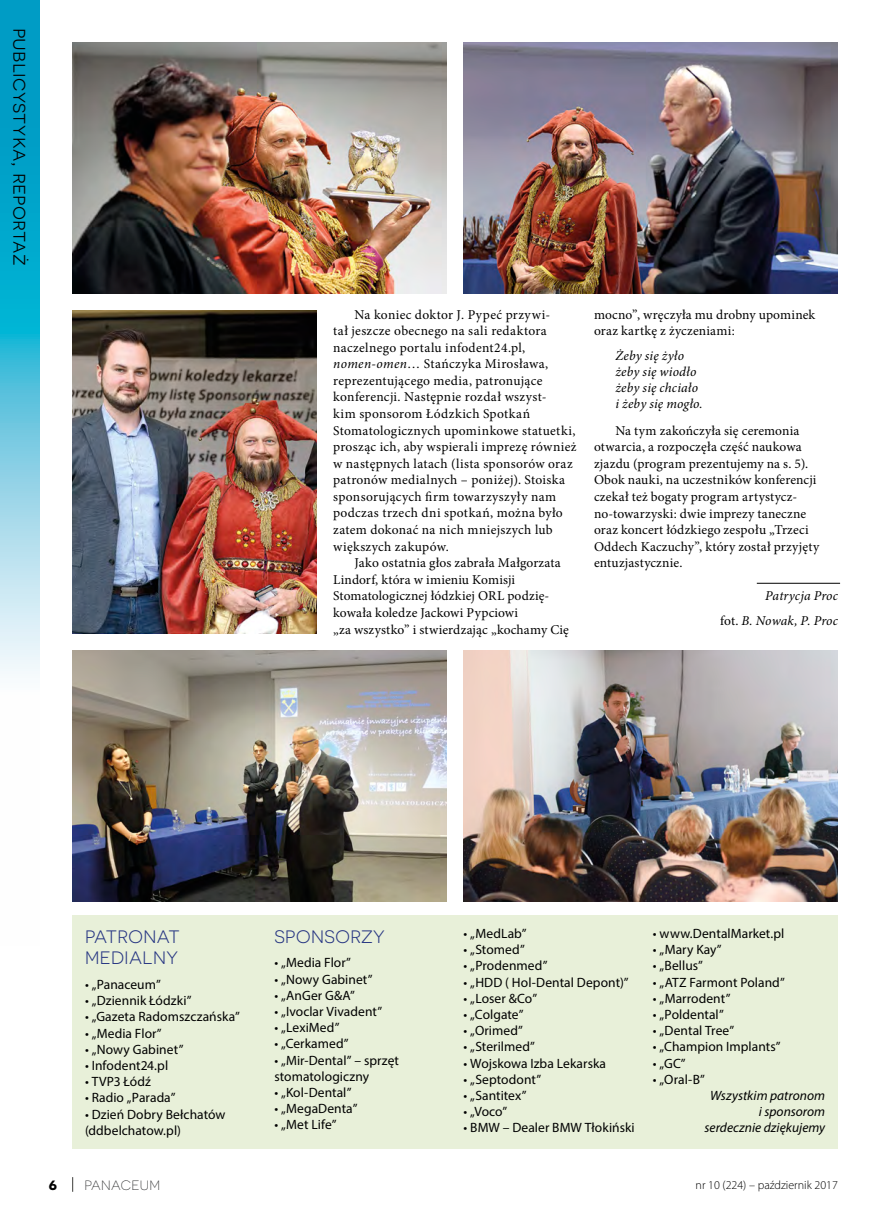
<style>
.page{position:relative;width:872px;height:1212px;background:#fff}
.page>*{position:absolute;margin:0;border:0;box-sizing:border-box;transform-origin:0 0}
.t1{font:21px "Novecentosanswide";letter-spacing:.015em;color:#000}
.P_Nagłówek{font:18px/21.6px "Novecentosanswide";letter-spacing:.025em;color:#263582}
.P_Tekst{font:13.5px/16.6px "Minion Pro";letter-spacing:.015em;color:#000}
.P_Tekst_prosty{font:13.5px/16.2px "Myriad Pro";letter-spacing:.005em;color:#000}
.P_Tekst-2{font:italic 13.5px "Minion Pro";letter-spacing:.01em;color:#000}
.P_Tekst_prosty-2{font:italic 13.5px/16.2px "Myriad Pro";letter-spacing:.005em;color:#000;text-align:right}
.P_Podpis_autora{font:italic 13.5px "Minion Pro";letter-spacing:.01em;color:#000}
.t2{font:300 13.5px "Novecentosanswide";letter-spacing:.025em;color:#2c2d2e}
.t3{font:700 13.5px "Novecentosanswide";color:#000}
.t4{font:300 12px "Myriad Pro";color:#000}
.s1{font-style:italic}
.s2{font-style:normal}
</style>
<div class="page">
<div style="left:72px;top:915px;width:766px;height:234px;background:#e8f0d9"></div>
<img style="left:72px;top:650px;width:374px;height:251px">
<img style="left:463px;top:650px;width:375px;height:251px">
<img style="left:463px;top:43px;width:375px;height:250px">
<img style="left:72px;top:43px;width:374px;height:250px">
<hr style="left:757px;top:583px;width:83px;height:1px;background:#000">
<img style="left:72px;top:310px;width:244px;height:323px">
<svg style="left:72px;top:1177px;width:1px;height:15px"></svg>
<svg style="left:0;top:0;width:40px;height:674px;background:#4cbdd9"></svg>
<h1 class="t1" style="left:33px;top:28px;width:239px;rotate:90deg">publicystyka, reportaż</h1>
<p class="P_Tekst" style="left:333px;top:306px;width:245px;text-indent:21px">Na koniec doktor J. Pypeć przywi-<br>tał jeszcze obecnego na sali redaktora naczelnego portalu infodent24.pl, <span class="s1">nomen-omen</span>… Stańczyka Mirosława, reprezentującego media, patronujące konferencji. Następnie rozdał wszyst-<br>kim sponsorom Łódzkich Spotkań Stomatologicznych upominkowe statuetki, prosząc ich, aby wspierali imprezę również w następnych latach (lista sponsorów oraz patronów medialnych – poniżej). Stoiska sponsorujących firm towarzyszyły nam podczas trzech dni spotkań, można było zatem dokonać na nich mniejszych lub większych zakupów.</p>
<p class="P_Tekst" style="left:333px;top:555px;width:237px;text-indent:21px">Jako ostatnia głos zabrała Małgorzata Lindorf, która w imieniu Komisji Stomatologicznej łódzkiej ORL podzię&shy;kowała koledze Jackowi Pypciowi<br>„za wszystko” i stwierdzając „kochamy Cię</p>
<p class="P_Tekst" style="left:594px;top:306px;width:223px">mocno”, wręczyła mu drobny upominek oraz kartkę z życzeniami:</p>
<p class="P_Tekst-2" style="left:615px;top:346px;width:70px">Żeby się żyło</p>
<p class="P_Tekst-2" style="left:615px;top:362px;width:83px">żeby się wiodło</p>
<p class="P_Tekst-2" style="left:615px;top:379px;width:84px">żeby się chciało</p>
<p class="P_Tekst-2" style="left:615px;top:395px;width:89px">i żeby się mogło.</p>
<p class="P_Tekst" style="left:594px;top:422px;width:227px;text-indent:21px">Na tym zakończyła się ceremonia otwarcia, a rozpoczęła część naukowa zjazdu (program prezentujemy na s. 5).<br>Obok nauki, na uczestników konferencji czekał też bogaty program artystycz&shy;no-towarzyski: dwie imprezy taneczne oraz koncert łódzkiego zespołu „Trzeci Oddech Kaczuchy”, który został przyjęty entuzjastycznie.</p>
<p class="P_Podpis_autora" style="left:765px;top:587px;width:74px">Patrycja Proc</p>
<p class="P_Tekst-2" style="left:720px;top:612px;width:119px"><span class="s2">fot.</span> B. Nowak, P. Proc</p>
<p class="P_Nagłówek" style="left:85px;top:925px;width:96px">PATRONAT<br>MEDIALNY</p>
<p class="P_Tekst_prosty" style="left:85px;top:976px;width:77px">• „Panaceum”</p>
<p class="P_Tekst_prosty" style="left:85px;top:992px;width:108px">• „Dziennik Łódzki”</p>
<p class="P_Tekst_prosty" style="left:85px;top:1008px;width:156px">• „Gazeta Radomszczańska”</p>
<p class="P_Tekst_prosty" style="left:85px;top:1025px;width:78px">• „Media Flor”</p>
<p class="P_Tekst_prosty" style="left:85px;top:1041px;width:100px">• „Nowy Gabinet”</p>
<p class="P_Tekst_prosty" style="left:85px;top:1057px;width:85px">• Infodent24.pl</p>
<p class="P_Tekst_prosty" style="left:85px;top:1073px;width:67px">• TVP3 Łódź</p>
<p class="P_Tekst_prosty" style="left:85px;top:1089px;width:92px">• Radio „Parada”</p>
<p class="P_Tekst_prosty" style="left:85px;top:1106px;width:142px">• Dzień Dobry Bełchatów (ddbelchatow.pl)</p>
<p class="P_Nagłówek" style="left:274px;top:925px;width:112px">SPONSORZY</p>
<p class="P_Tekst_prosty" style="left:274px;top:954px;width:78px">• „Media Flor”</p>
<p class="P_Tekst_prosty" style="left:274px;top:971px;width:100px">• „Nowy Gabinet”</p>
<p class="P_Tekst_prosty" style="left:274px;top:987px;width:82px">• „AnGer G&amp;A”</p>
<p class="P_Tekst_prosty" style="left:274px;top:1003px;width:109px">• „Ivoclar Vivadent”</p>
<p class="P_Tekst_prosty" style="left:274px;top:1019px;width:67px">• „LexiMed”</p>
<p class="P_Tekst_prosty" style="left:274px;top:1035px;width:76px">• „Cerkamed”</p>
<p class="P_Tekst_prosty" style="left:274px;top:1052px;width:126px">• „Mir-Dental” – sprzęt stomatologiczny</p>
<p class="P_Tekst_prosty" style="left:274px;top:1084px;width:79px">• „Kol-Dental”</p>
<p class="P_Tekst_prosty" style="left:274px;top:1100px;width:85px">• „MegaDenta”</p>
<p class="P_Tekst_prosty" style="left:274px;top:1116px;width:64px">• „Met Life”</p>
<p class="P_Tekst_prosty" style="left:463px;top:925px;width:64px">• „MedLab”</p>
<p class="P_Tekst_prosty" style="left:463px;top:941px;width:63px">• „Stomed”</p>
<p class="P_Tekst_prosty" style="left:463px;top:957px;width:85px">• „Prodenmed”</p>
<p class="P_Tekst_prosty" style="left:463px;top:974px;width:166px">• „HDD ( Hol-Dental Depont)”</p>
<p class="P_Tekst_prosty" style="left:463px;top:990px;width:75px">• „Loser &amp;Co”</p>
<p class="P_Tekst_prosty" style="left:463px;top:1006px;width:61px">• „Colgate”</p>
<p class="P_Tekst_prosty" style="left:463px;top:1022px;width:61px">• „Orimed”</p>
<p class="P_Tekst_prosty" style="left:463px;top:1038px;width:73px">• „Sterilmed”</p>
<p class="P_Tekst_prosty" style="left:463px;top:1055px;width:144px">• Wojskowa Izba Lekarska</p>
<p class="P_Tekst_prosty" style="left:463px;top:1071px;width:79px">• „Septodont”</p>
<p class="P_Tekst_prosty" style="left:463px;top:1087px;width:64px">• „Santitex”</p>
<p class="P_Tekst_prosty" style="left:463px;top:1103px;width:45px">• „Voco”</p>
<p class="P_Tekst_prosty" style="left:463px;top:1119px;width:173px">• BMW – Dealer BMW Tłokiński</p>
<p class="P_Tekst_prosty" style="left:653px;top:925px;width:133px">• www.DentalMarket.pl</p>
<p class="P_Tekst_prosty" style="left:653px;top:941px;width:70px">• „Mary Kay”</p>
<p class="P_Tekst_prosty" style="left:653px;top:957px;width:51px">• „Bellus”</p>
<p class="P_Tekst_prosty" style="left:653px;top:974px;width:133px">• „ATZ Farmont Poland”</p>
<p class="P_Tekst_prosty" style="left:653px;top:990px;width:79px">• „Marrodent”</p>
<p class="P_Tekst_prosty" style="left:653px;top:1006px;width:72px">• „Poldental”</p>
<p class="P_Tekst_prosty" style="left:653px;top:1022px;width:83px">• „Dental Tree”</p>
<p class="P_Tekst_prosty" style="left:653px;top:1038px;width:129px">• „Champion Implants”</p>
<p class="P_Tekst_prosty" style="left:653px;top:1055px;width:34px">• „GC”</p>
<p class="P_Tekst_prosty" style="left:653px;top:1071px;width:53px">• „Oral-B”</p>
<p class="P_Tekst_prosty-2" style="left:704px;top:1087px;width:122px">Wszystkim patronom i sponsorom serdecznie dziękujemy</p>
<p class="t3" style="left:49px;top:1177px;width:10px">6</p>
<p class="t2" style="left:84px;top:1177px;width:77px">PANACEUM</p>
<p class="t4" style="left:695px;top:1178px;width:144px">nr 10 (224) – październik 2017</p>
</div>
